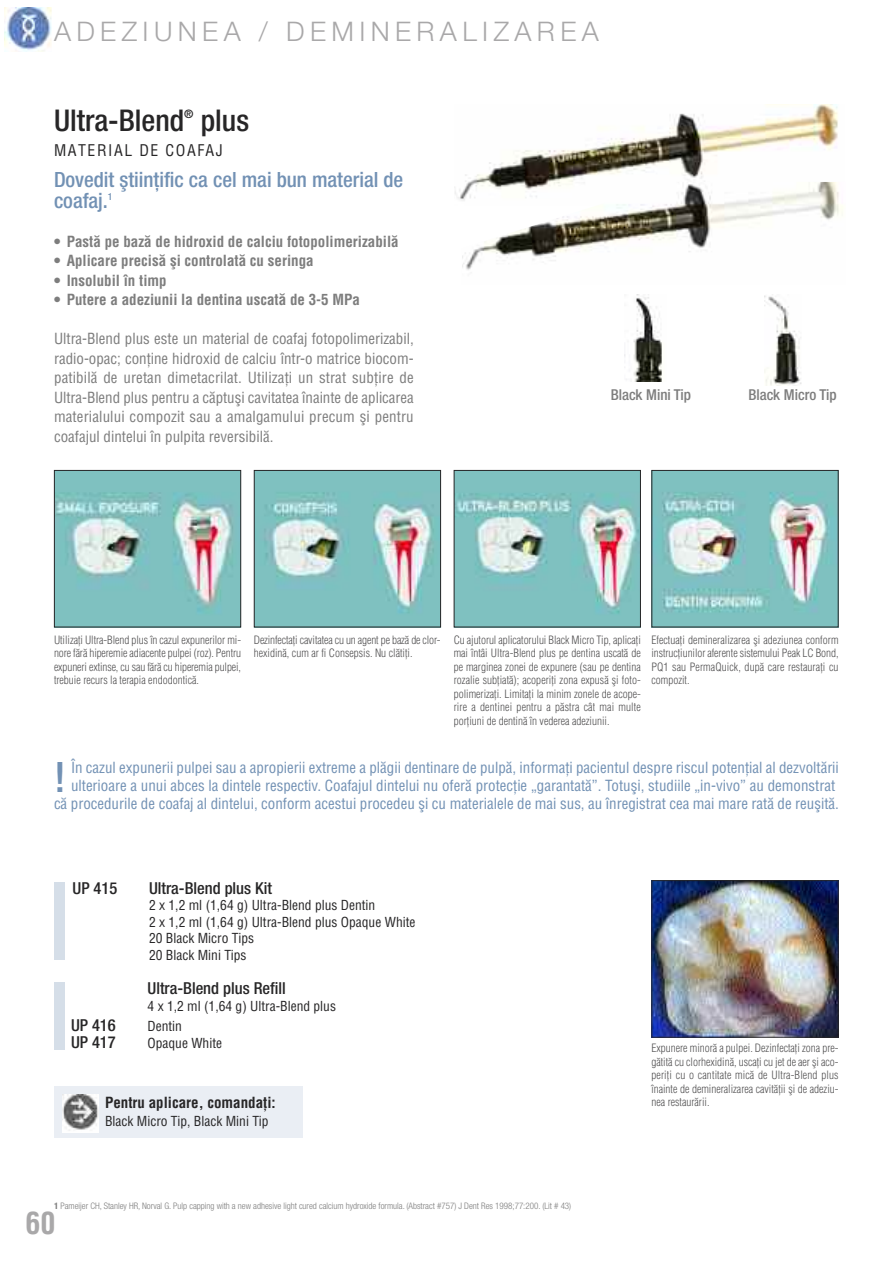
<style>
.page{position:relative;width:893px;height:1263px;background:#fff}
.page>*{position:absolute;margin:0;border:0;box-sizing:border-box;transform-origin:0 0}
.t1{font:500 condensed 42px "Helvetica Neue LTCE";color:#7291b4}
.t2{font:500 condensed 30px "Helvetica Neue LTCE";color:#272627}
.t3{font:700 condensed 30px "Helvetica LTCE";color:#a9a8a9}
.t4{font:300 27px "Helvetica Neue CELT";letter-spacing:.2em;color:#a9a8a9}
.t5{font:500 condensed 21px/21px "Helvetica Neue LTCE";color:#7291b4}
.t6{font:500 condensed 16.5px "Helvetica Neue LTCE";color:#272627}
.t7{font:500 condensed 15.75px "Helvetica LTCE";letter-spacing:.1em;color:#272627}
.t8{font:500 condensed 15px/18px "Helvetica LTCE";color:#7291b4;text-align:right}
.t9{font:500 condensed 15px/19.5px "Helvetica LTCE";color:#7d7d7d;text-align:justify}
.t10{font:700 condensed 15px "Helvetica LTCE";color:#7d7d7d}
.t11{font:700 condensed 15px "Helvetica LTCE";color:#272627}
.t12{font:500 condensed 15px "Helvetica Neue LTCE";color:#7d7d7d}
.t13{font:500 condensed 13.5px/16.5px "Helvetica LTCE";color:#272627}
.t14{font:500 condensed 11.7px "Helvetica Neue LTCE";color:#272627}
.t15{font:300 condensed 11.25px/13.5px "Helvetica LTCE";color:#525152;text-align:justify}
.t16{font:300 condensed 9px "Helvetica Neue";color:#7d7d7d}
.s1{font-weight:700}
</style>
<div class="page">
<img style="left:4px;top:8px;width:47px;height:43px">
<img style="left:455px;top:104px;width:383px;height:97px">
<img style="left:462px;top:182px;width:381px;height:88px">
<img style="left:56px;top:472px;width:183px;height:153px">
<div style="left:54px;top:470px;width:187px;height:157px;border:1px solid #272627"></div>
<img style="left:256px;top:472px;width:183px;height:153px">
<div style="left:254px;top:470px;width:187px;height:157px;border:1px solid #272627"></div>
<img style="left:456px;top:472px;width:183px;height:153px">
<div style="left:454px;top:470px;width:187px;height:157px;border:1px solid #272627"></div>
<img style="left:653px;top:472px;width:183px;height:153px">
<div style="left:651px;top:470px;width:187px;height:157px;border:1px solid #272627"></div>
<img style="left:653px;top:882px;width:183px;height:153px">
<div style="left:651px;top:880px;width:187px;height:157px;border:1px solid #272627"></div>
<div style="left:54px;top:882px;width:11px;height:78px;background:#d5dee8"></div>
<div style="left:54px;top:982px;width:11px;height:67px;background:#d5dee8"></div>
<div style="left:54px;top:1087px;width:249px;height:51px;background:#eaeef4"></div>
<img style="left:63px;top:1095px;width:36px;height:37px">
<img style="left:626px;top:295px;width:36px;height:87px">
<img style="left:765px;top:294px;width:37px;height:92px">
<h3 class="t4" style="left:54px;top:21px;width:546px">ADEZIUNEA / DEMINERALIZAREA</h3>
<h2 class="t2" style="left:54px;top:109px;width:132px">Ultra-Blend</h2>
<p class="t14" style="left:184px;top:110px;width:11px">®</p>
<h2 class="t2" style="left:201px;top:109px;width:50px">plus</h2>
<h3 class="t7" style="left:54px;top:144px;width:170px">MATERIAL DE COAFAJ</h3>
<h3 class="t5" style="left:54px;top:170px;width:351px">Dovedit ştiinţific ca cel mai bun material de coafaj.<sup>1</sup></h3>
<h3 class="t10" style="left:54px;top:235px;width:346px">• Pastă pe bază de hidroxid de calciu fotopolimerizabilă</h3>
<h3 class="t10" style="left:54px;top:255px;width:261px">• Aplicare precisă şi controlată cu seringa</h3>
<h3 class="t10" style="left:54px;top:274px;width:114px">• Insolubil în timp</h3>
<h3 class="t10" style="left:54px;top:294px;width:307px">• Putere a adeziunii la dentina uscată de 3-5 MPa</h3>
<p class="t9" style="left:54px;top:330px;width:361px">Ultra-Blend plus este un material de coafaj fotopolimerizabil, radio-opac; conţine hidroxid de calciu într-o matrice biocom&shy;patibilă de uretan dimetacrilat. Utilizaţi un strat subţire de Ultra-Blend plus pentru a căptuşi cavitatea înainte de aplicarea materialului compozit sau a amalgamului precum şi pentru coafajul dintelui în pulpita reversibilă.</p>
<h3 class="t12" style="left:611px;top:389px;width:82px">Black Mini Tip</h3>
<h3 class="t12" style="left:748px;top:389px;width:90px">Black Micro Tip</h3>
<p class="t15" style="left:54px;top:634px;width:189px">Utilizaţi Ultra-Blend plus în cazul expunerilor mi&shy;nore fără hiperemie adiacente pulpei (roz). Pentru expuneri extinse, cu sau fără cu hiperemia pulpei, trebuie recurs la terapia endodontică.</p>
<p class="t15" style="left:254px;top:634px;width:188px">Dezinfectaţi cavitatea cu un agent pe bază de clor&shy;hexidină, cum ar fi Consepsis. Nu clătiţi.</p>
<p class="t15" style="left:454px;top:634px;width:189px">Cu ajutorul aplicatorului Black Micro Tip, aplicaţi mai întâi Ultra-Blend plus pe dentina uscată de pe marginea zonei de expunere (sau pe dentina rozalie subţiată); acoperiţi zona expusă şi foto&shy;polimerizaţi. Limitaţi la minim zonele de acope&shy;rire a dentinei pentru a păstra cât mai multe porţiuni de dentină în vederea adeziunii.</p>
<p class="t15" style="left:651px;top:634px;width:189px">Efectuaţi demineralizarea şi adeziunea conform instrucţiunilor aferente sistemului Peak LC Bond, PQ1 sau PermaQuick, după care restauraţi cu compozit.</p>
<p class="t8" style="left:54px;top:759px;width:786px">În cazul expunerii pulpei sau a apropierii extreme a plăgii dentinare de pulpă, informaţi pacientul despre riscul potenţial al dezvoltării ulterioare a unui abces la dintele respectiv. Coafajul dintelui nu oferă protecţie „garantată”. Totuşi, studiile „in-vivo” au demonstrat<br>că procedurile de coafaj al dintelui, conform acestui procedeu şi cu materialele de mai sus, au înregistrat cea mai mare rată de reuşită.</p>
<h1 class="t1" style="left:54px;top:762px;width:13px">!</h1>
<h3 class="t6" style="left:73px;top:882px;width:46px">UP 415</h3>
<h3 class="t6" style="left:149px;top:882px;width:124px">Ultra-Blend plus Kit</h3>
<p class="t13" style="left:149px;top:898px;width:268px">2 x 1,2 ml (1,64 g) Ultra-Blend plus Dentin<br>2 x 1,2 ml (1,64 g) Ultra-Blend plus Opaque White<br>20 Black Micro Tips<br>20 Black Mini Tips</p>
<h3 class="t6" style="left:148px;top:982px;width:140px">Ultra-Blend plus Refill</h3>
<p class="t13" style="left:148px;top:999px;width:190px">4 x 1,2 ml (1,64 g) Ultra-Blend plus</p>
<h3 class="t6" style="left:71px;top:1019px;width:46px">UP 416</h3>
<p class="t13" style="left:148px;top:1019px;width:36px">Dentin</p>
<h3 class="t6" style="left:71px;top:1036px;width:46px">UP 417</h3>
<p class="t13" style="left:148px;top:1035px;width:76px">Opaque White</p>
<h3 class="t11" style="left:105px;top:1097px;width:172px">Pentru aplicare, comandaţi:</h3>
<p class="t13" style="left:105px;top:1114px;width:165px">Black Micro Tip, Black Mini Tip</p>
<p class="t16" style="left:54px;top:1202px;width:519px"><span class="s1">1</span> Pameijer CH, Stanley HR, Norval G. Pulp capping with a new adhesive light cured calcium hydroxide formula. (Abstract #757) J Dent Res 1998;77:200. (Lit # 43)</p>
<h2 class="t3" style="left:26px;top:1211px;width:31px">60</h2>
<p class="t15" style="left:651px;top:1042px;width:189px">Expunere minoră a pulpei. Dezinfectaţi zona pre&shy;gătită cu clorhexidină, uscaţi cu jet de aer şi aco&shy;periţi cu o cantitate mică de Ultra-Blend plus înainte de demineralizarea cavităţii şi de adeziu&shy;nea restaurării.</p>
</div>
